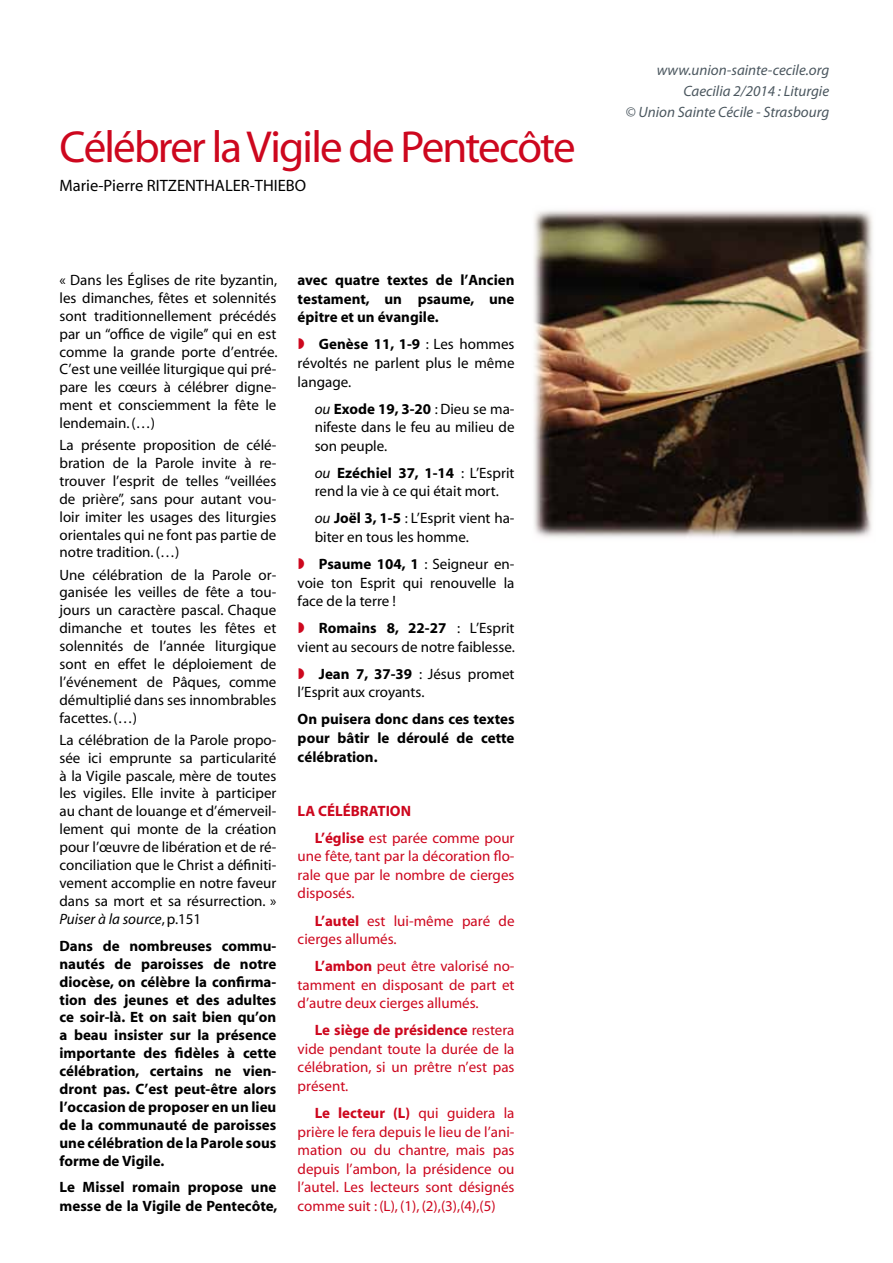
<style>
.page{position:relative;width:893px;height:1263px;background:#fff}
.page>*{position:absolute;margin:0;border:0;box-sizing:border-box;transform-origin:0 0}
.t1{font:45px "Myriad";letter-spacing:-.04em;color:#cd071e}
.t2{font:16.5px "Myriad";color:#000}
.t3{font:15px/17.9px "Myriad";color:#000;text-align:justify}
.t4{font:700 15px/17.9px "Myriad";color:#000;text-align:justify}
.t5{font:15px/18.6px "Myriad";color:#cd071e;text-align:justify}
.t6{font:italic 15px/20.7px "Myriad Pro";color:#4b575f;text-align:right}
.t7{font:700 15px/27px "Myriad";color:#cd071e}
.s1{font-style:italic}
.s2{font-weight:700}
.s3{font-weight:400}
</style>
<div class="page">
<img style="left:534px;top:210px;width:339px;height:328px">
<h1 class="t1" style="left:60px;top:125px;width:518px">Célébrer la Vigile de Pentecôte</h1>
<p class="t2" style="left:60px;top:177px;width:248px">Marie-Pierre RITZENTHALER-THIEBO</p>
<p class="t3" style="left:60px;top:272px;width:219px">« Dans les Églises de rite byzantin, les dimanches, fêtes et solennités sont traditionnellement précédés par un ‘‘office de vigile’’ qui en est comme la grande porte d’entrée.<br>C’est une veillée liturgique qui pré&shy;pare les cœurs à célébrer digne&shy;ment et consciemment la fête le lendemain. (…)</p>
<p class="t3" style="left:60px;top:437px;width:218px">La présente proposition de célé&shy;bration de la Parole invite à re&shy;trouver l’esprit de telles ‘‘veillées de prière’’, sans pour autant vou&shy;loir imiter les usages des liturgies orientales qui ne font pas partie de notre tradition. (…)</p>
<p class="t3" style="left:60px;top:566px;width:218px">Une célébration de la Parole or&shy;ganisée les veilles de fête a tou&shy;jours un caractère pascal. Chaque dimanche et toutes les fêtes et solennités de l’année liturgique sont en effet le déploiement de l’événement de Pâques, comme démultiplié dans ses innombrables facettes. (…)</p>
<p class="t3" style="left:60px;top:731px;width:218px">La célébration de la Parole propo&shy;sée ici emprunte sa particularité à la Vigile pascale, mère de toutes les vigiles. Elle invite à participer au chant de louange et d’émerveil&shy;lement qui monte de la création pour l’œuvre de libération et de ré&shy;conciliation que le Christ a définiti&shy;vement accomplie en notre faveur dans sa mort et sa résurrection. » <span class="s1">Puiser à la source</span>, p.151</p>
<p class="t4" style="left:60px;top:937px;width:218px">Dans de nombreuses commu&shy;nautés de paroisses de notre diocèse, on célèbre la confirma&shy;tion des jeunes et des adultes ce soir-là. Et on sait bien qu’on a beau insister sur la présence importante des fidèles à cette célébration, certains ne vien&shy;dront pas. C’est peut-être alors l’occasion de proposer en un lieu de la communauté de paroisses une célébration de la Parole sous forme de Vigile.</p>
<p class="t4" style="left:60px;top:1179px;width:219px">Le Missel romain propose une messe de la Vigile de Pentecôte,</p>
<p class="t4" style="left:298px;top:271px;width:218px;line-height:18.6px">avec quatre textes de l’Ancien testament, un psaume, une épitre et un évangile.</p>
<p class="t3" style="left:298px;top:336px;width:218px;line-height:18.6px;text-indent:21px"><span class="s2">Genèse 11, 1-9</span> : Les hommes révoltés ne parlent plus le même langage.</p>
<p class="t3" style="left:315px;top:400px;width:201px;line-height:18.6px"><span class="s1">ou</span> <span class="s2">Exode 19, 3-20</span> : Dieu se ma&shy;nifeste dans le feu au milieu de son peuple.</p>
<p class="t3" style="left:315px;top:464px;width:201px;line-height:18.6px"><span class="s1">ou</span> <span class="s2">Ezéchiel 37, 1-14</span> : L’Esprit rend la vie à ce qui était mort.</p>
<p class="t3" style="left:315px;top:510px;width:201px;line-height:18.6px"><span class="s1">ou</span> <span class="s2">Joël 3, 1-5</span> : L’Esprit vient ha&shy;biter en tous les homme.</p>
<p class="t3" style="left:298px;top:555px;width:218px;line-height:18.6px;text-indent:21px"><span class="s2">Psaume 104, 1</span> : Seigneur en&shy;voie ton Esprit qui renouvelle la face de la terre !</p>
<p class="t3" style="left:298px;top:620px;width:219px;line-height:18.6px;text-align:right"><span class="s2">Romains 8, 22-27</span> : L’Esprit vient au secours de notre faiblesse.</p>
<p class="t3" style="left:298px;top:665px;width:218px;line-height:18.6px;text-indent:21px"><span class="s2">Jean 7, 37-39</span> : Jésus promet l’Esprit aux croyants.</p>
<p class="t4" style="left:298px;top:711px;width:218px;line-height:18.6px">On puisera donc dans ces textes pour bâtir le déroulé de cette célébration.</p>
<p class="t7" style="left:315px;top:798px;width:201px;text-indent:-17px">LA CÉLÉBRATION<br>L’église <span class="s3">est parée comme pour</span></p>
<p class="t5" style="left:298px;top:848px;width:218px">une fête, tant par la décoration flo&shy;rale que par le nombre de cierges disposés.</p>
<p class="t5" style="left:298px;top:912px;width:218px;text-indent:17px"><span class="s2">L’autel</span> est lui-même paré de cierges allumés.</p>
<p class="t5" style="left:298px;top:957px;width:218px;text-indent:17px"><span class="s2">L’ambon</span> peut être valorisé no&shy;tamment en disposant de part et d’autre deux cierges allumés.</p>
<p class="t5" style="left:298px;top:1022px;width:218px;text-indent:17px"><span class="s2">Le siège de présidence</span> restera vide pendant toute la durée de la célébration, si un prêtre n’est pas présent.</p>
<p class="t5" style="left:298px;top:1104px;width:218px;text-indent:17px"><span class="s2">Le lecteur (L)</span> qui guidera la prière le fera depuis le lieu de l’ani&shy;mation ou du chantre, mais pas depuis l’ambon, la présidence ou l’autel. Les lecteurs sont désignés comme suit : (L), (1), (2),(3),(4),(5)</p>
<p class="t6" style="left:625px;top:59px;width:205px">www.union-sainte-cecile.org<br>Caecilia 2/2014 : Liturgie<br>© Union Sainte Cécile - Strasbourg</p>
</div>
